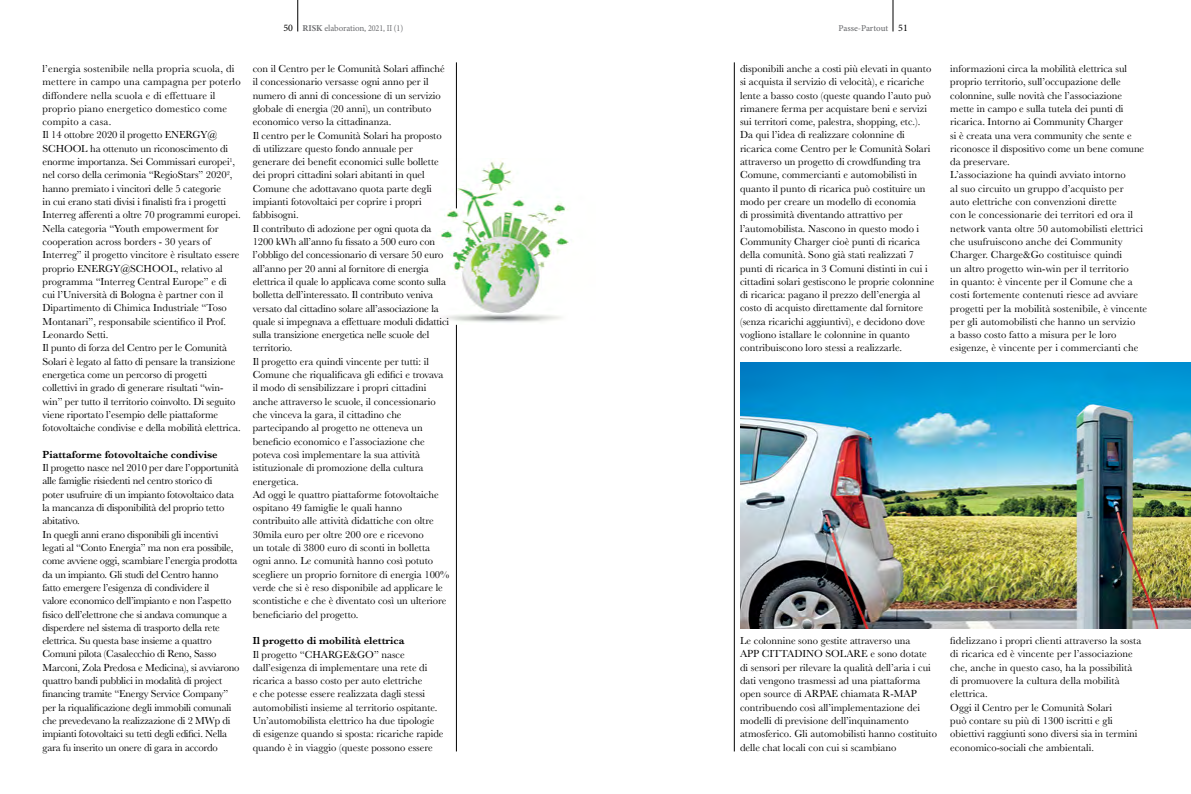
<style>
.page{position:relative;width:1191px;height:794px;background:#fff}
.page>*{position:absolute;margin:0;border:0;box-sizing:border-box;transform-origin:0 0}
.t1{font:10.6px/13.3px "Baskerville";color:#000}
.t2{font:10.6px/13.3px "Baskerville";letter-spacing:-.02em;color:#000}
.t3{font:600 10.6px "Baskerville";color:#000}
.t4{font:10px "Minion Pro";color:#000}
.t5{font:9px "Minion Pro";letter-spacing:-.01em;color:#6d6e71}
.t6{font:500 9px "Minion Pro";letter-spacing:-.005em;color:#6d6e71}
.s1{font-size:10px;color:#000}
.s2{font-weight:700}
</style>
<div class="page">
<hr style="left:297px;top:0;width:1px;height:31px;background:#000">
<hr style="left:892px;top:0;width:1px;height:31px;background:#000">
<hr style="left:734px;top:62px;width:1px;height:689px;background:#000">
<img style="left:740px;top:362px;width:451px;height:267px">
<img style="left:440px;top:159px;width:129px;height:166px">
<hr style="left:456px;top:62px;width:1px;height:146px;background:#000">
<hr style="left:456px;top:325px;width:1px;height:426px;background:#000">
<p class="t1" style="left:43px;top:62px;width:200px">l’energia sostenibile nella propria scuola, di mettere in campo una campagna per poterlo diffondere nella scuola e di effettuare il proprio piano energetico domestico come compito a casa.<br>Il 14 ottobre 2020 il progetto ENERGY@ SCHOOL ha ottenuto un riconoscimento di enorme importanza. Sei Commissari europei<sup>1</sup>, nel corso della cerimonia “RegioStars” 2020<sup>2</sup>, hanno premiato i vincitori delle 5 categorie<br>in cui erano stati divisi i finalisti fra i progetti Interreg afferenti a oltre 70 programmi europei.<br>Nella categoria “Youth empowerment for cooperation across borders - 30 years of Interreg” il progetto vincitore è risultato essere proprio ENERGY@SCHOOL, relativo al programma “Interreg Central Europe” e di cui l’Università di Bologna è partner con il Dipartimento di Chimica Industriale “Toso Montanari”, responsabile scientifico il Prof.<br>Leonardo Setti.<br>Il punto di forza del Centro per le Comunità Solari è legato al fatto di pensare la transizione energetica come un percorso di progetti collettivi in grado di generare risultati “win&shy;win” per tutto il territorio coinvolto. Di seguito viene riportato l’esempio delle piattaforme fotovoltaiche condivise e della mobilità elettrica.</p>
<p class="t3" style="left:43px;top:447px;width:176px">Piattaforme fotovoltaiche condivise</p>
<p class="t2" style="left:43px;top:461px;width:198px">Il progetto nasce nel 2010 per dare l’opportunità alle famiglie risiedenti nel centro storico di<br>poter usufruire di un impianto fotovoltaico data la mancanza di disponibilità del proprio tetto abitativo.<br>In quegli anni erano disponibili gli incentivi legati al “Conto Energia” ma non era possibile, come avviene oggi, scambiare l’energia prodotta da un impianto. Gli studi del Centro hanno<br>fatto emergere l’esigenza di condividere il<br>valore economico dell’impianto e non l’aspetto fisico dell’elettrone che si andava comunque a disperdere nel sistema di trasporto della rete elettrica. Su questa base insieme a quattro Comuni pilota (Casalecchio di Reno, Sasso Marconi, Zola Predosa e Medicina), si avviarono quattro bandi pubblici in modalità di project financing tramite “Energy Service Company” per la riqualificazione degli immobili comunali che prevedevano la realizzazione di 2 MWp di impianti fotovoltaici su tetti degli edifici. Nella gara fu inserito un onere di gara in accordo</p>
<p class="t5" style="left:283px;top:22px;width:121px"><span class="s1">50</span> <span class="s2">RISK</span> elaboration, 2021, II (1)</p>
<p class="t4" style="left:898px;top:21px;width:11px">51</p>
<p class="t1" style="left:740px;top:62px;width:196px">disponibili anche a costi più elevati in quanto si acquista il servizio di velocità), e ricariche lente a basso costo (queste quando l’auto può rimanere ferma per acquistare beni e servizi sui territori come, palestra, shopping, etc.).<br>Da qui l’idea di realizzare colonnine di ricarica come Centro per le Comunità Solari attraverso un progetto di crowdfunding tra Comune, commercianti e automobilisti in quanto il punto di ricarica può costituire un modo per creare un modello di economia<br>di prossimità diventando attrattivo per l’automobilista. Nascono in questo modo i Community Charger cioè punti di ricarica della comunità. Sono già stati realizzati 7 punti di ricarica in 3 Comuni distinti in cui i cittadini solari gestiscono le proprie colonnine di ricarica: pagano il prezzo dell’energia al costo di acquisto direttamente dal fornitore (senza ricarichi aggiuntivi), e decidono dove vogliono istallare le colonnine in quanto contribuiscono loro stessi a realizzarle.</p>
<p class="t6" style="left:838px;top:22px;width:51px">Passe-Partout</p>
<p class="t1" style="left:253px;top:62px;width:198px">con il Centro per le Comunità Solari affinché il concessionario versasse ogni anno per il numero di anni di concessione di un servizio globale di energia (20 anni), un contributo economico verso la cittadinanza.<br>Il centro per le Comunità Solari ha proposto di utilizzare questo fondo annuale per generare dei benefit economici sulle bollette dei propri cittadini solari abitanti in quel Comune che adottavano quota parte degli impianti fotovoltaici per coprire i propri fabbisogni.<br>Il contributo di adozione per ogni quota da 1200 kWh all’anno fu fissato a 500 euro con l’obbligo del concessionario di versare 50 euro all’anno per 20 anni al fornitore di energia elettrica il quale lo applicava come sconto sulla bolletta dell’interessato. Il contributo veniva versato dal cittadino solare all’associazione la quale si impegnava a effettuare moduli didattici sulla transizione energetica nelle scuole del territorio.<br>Il progetto era quindi vincente per tutti: il Comune che riqualificava gli edifici e trovava il modo di sensibilizzare i propri cittadini anche attraverso le scuole, il concessionario che vinceva la gara, il cittadino che partecipando al progetto ne otteneva un beneficio economico e l’associazione che poteva così implementare la sua attività istituzionale di promozione della cultura energetica.<br>Ad oggi le quattro piattaforme fotovoltaiche ospitano 49 famiglie le quali hanno contribuito alle attività didattiche con oltre 30mila euro per oltre 200 ore e ricevono<br>un totale di 3800 euro di sconti in bolletta ogni anno. Le comunità hanno così potuto scegliere un proprio fornitore di energia 100% verde che si è reso disponibile ad applicare le scontistiche e che è diventato così un ulteriore beneficiario del progetto.</p>
<p class="t3" style="left:253px;top:633px;width:153px">Il progetto di mobilità elettrica</p>
<p class="t1" style="left:253px;top:647px;width:192px">Il progetto “CHARGE&amp;GO” nasce dall’esigenza di implementare una rete di ricarica a basso costo per auto elettriche<br>e che potesse essere realizzata dagli stessi automobilisti insieme al territorio ospitante.<br>Un’automobilista elettrico ha due tipologie di esigenze quando si sposta: ricariche rapide quando è in viaggio (queste possono essere</p>
<p class="t1" style="left:740px;top:634px;width:198px">Le colonnine sono gestite attraverso una<br>APP CITTADINO SOLARE e sono dotate di sensori per rilevare la qualità dell’aria i cui dati vengono trasmessi ad una piattaforma open source di ARPAE chiamata R-MAP contribuendo così all’implementazione dei modelli di previsione dell’inquinamento atmosferico. Gli automobilisti hanno costituito delle chat locali con cui si scambiano</p>
<p class="t1" style="left:950px;top:62px;width:198px">informazioni circa la mobilità elettrica sul proprio territorio, sull’occupazione delle colonnine, sulle novità che l’associazione mette in campo e sulla tutela dei punti di ricarica. Intorno ai Community Charger<br>si è creata una vera community che sente e riconosce il dispositivo come un bene comune da preservare.<br>L’associazione ha quindi avviato intorno<br>al suo circuito un gruppo d’acquisto per<br>auto elettriche con convenzioni dirette<br>con le concessionarie dei territori ed ora il network vanta oltre 50 automobilisti elettrici che usufruiscono anche dei Community Charger. Charge&amp;Go costituisce quindi<br>un altro progetto win-win per il territorio<br>in quanto: è vincente per il Comune che a costi fortemente contenuti riesce ad avviare progetti per la mobilità sostenibile, è vincente per gli automobilisti che hanno un servizio<br>a basso costo fatto a misura per le loro esigenze, è vincente per i commercianti che</p>
<p class="t1" style="left:950px;top:634px;width:193px">fidelizzano i propri clienti attraverso la sosta di ricarica ed è vincente per l’associazione che, anche in questo caso, ha la possibilità di promuovere la cultura della mobilità elettrica.<br>Oggi il Centro per le Comunità Solari<br>può contare su più di 1300 iscritti e gli obiettivi raggiunti sono diversi sia in termini economico-sociali che ambientali.</p>
</div>
